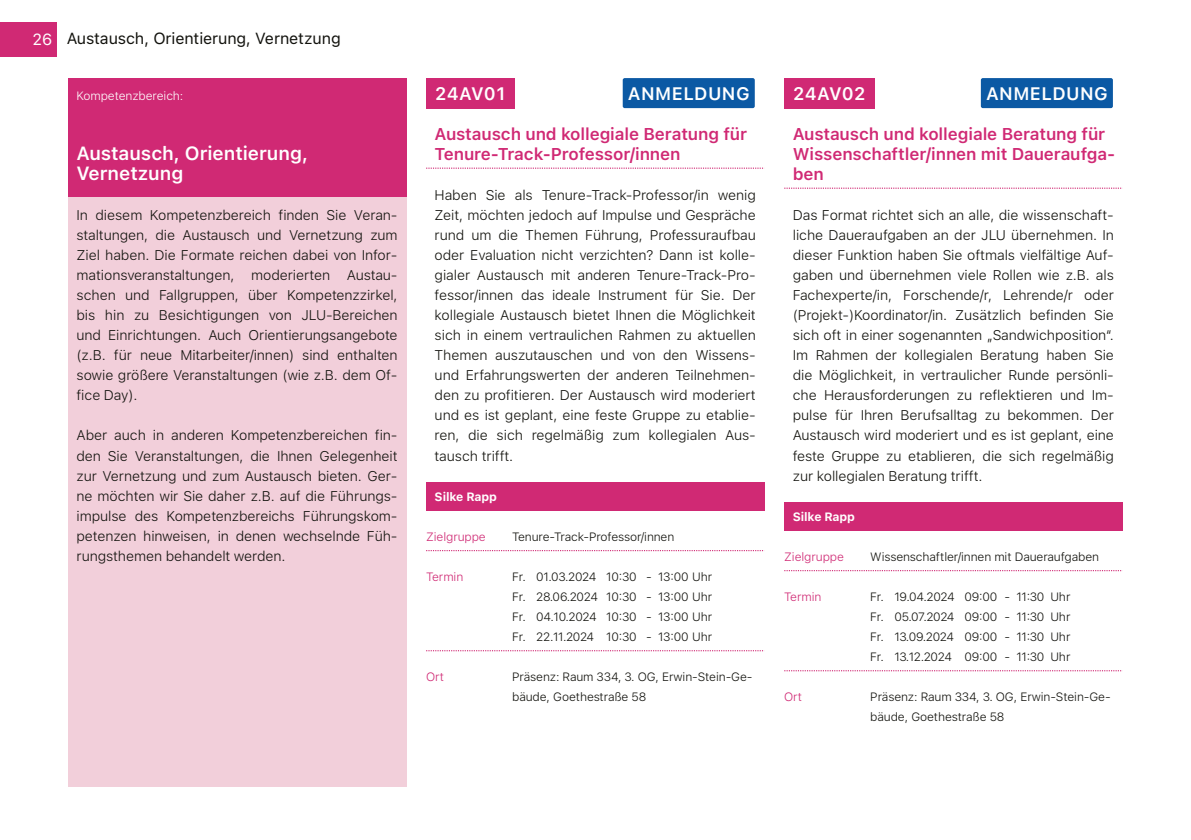
<style>
.page{position:relative;width:1191px;height:840px;background:#fff}
.page>*{position:absolute;margin:0;border:0;box-sizing:border-box;transform-origin:0 0}
.t1{font:600 19px/20px "SF Pro Text";letter-spacing:-.005em;color:#fff}
.t2{font:600 18px "SF Pro Text";letter-spacing:.025em;color:#fff}
.t3{font:600 17px/20px "SF Pro Text";letter-spacing:-.01em;color:#d02974}
.t4{font:16px "SF Pro Text";letter-spacing:-.01em;color:#12120d}
.t5{font:16px "SF Pro Text";color:#fff}
.t6{font:300 14px/20px "SF Pro Text";letter-spacing:-.005em;color:#12120d;text-align:justify}
.t7{font:300 12px/20px "SF Pro Text";letter-spacing:-.01em;color:#12120d;text-align:justify}
.t8{font:300 12px "SF Pro Text";letter-spacing:-.005em;color:#d02974}
.t9{font:700 12px "SF Pro Text";letter-spacing:-.01em;color:#fff}
.t10{font:300 12px "SF Pro Text";letter-spacing:-.01em;color:#fff}
</style>
<div class="page">
<div style="left:0;top:23px;width:57px;height:34px;background:#d02974"></div>
<div style="left:68px;top:78px;width:338px;height:708px;background:#f2cfda"></div>
<div style="left:68px;top:78px;width:338px;height:118px;background:#d02974"></div>
<div style="left:426px;top:78px;width:88px;height:30px;background:#d02974"></div>
<svg style="left:426px;top:167px;width:338px;height:2px"></svg>
<div style="left:426px;top:482px;width:338px;height:28px;background:#d02974"></div>
<svg style="left:426px;top:550px;width:338px;height:1px"></svg>
<svg style="left:426px;top:650px;width:338px;height:1px"></svg>
<div style="left:784px;top:78px;width:90px;height:30px;background:#d02974"></div>
<svg style="left:784px;top:187px;width:338px;height:2px"></svg>
<div style="left:784px;top:502px;width:338px;height:28px;background:#d02974"></div>
<svg style="left:784px;top:570px;width:338px;height:1px"></svg>
<svg style="left:784px;top:670px;width:338px;height:1px"></svg>
<div style="left:622px;top:78px;width:132px;height:30px;background:#0b59a4;border-radius:2px"></div>
<div style="left:980px;top:78px;width:132px;height:30px;background:#0b59a4;border-radius:2px"></div>
<p class="t5" style="left:32px;top:30px;width:21px">26</p>
<p class="t4" style="left:67px;top:28px;width:275px">Austausch, Orientierung, Vernetzung</p>
<p class="t10" style="left:76px;top:89px;width:108px">Kompetenzbereich:</p>
<h1 class="t1" style="left:76px;top:143px;width:233px">Austausch, Orientierung,<br>Vernetzung</h1>
<p class="t6" style="left:76px;top:205px;width:323px">In diesem Kompetenzbereich finden Sie Veran‑ staltungen, die Austausch und Vernetzung zum Ziel haben. Die Formate reichen dabei von Infor‑ mationsveranstaltungen, moderierten Austau‑ schen und Fallgruppen, über Kompetenzzirkel, bis hin zu Besichtigungen von JLU‑Bereichen und Einrichtungen. Auch Orientierungsangebote (z.B. für neue Mitarbeiter/innen) sind enthalten sowie größere Veranstaltungen (wie z.B. dem Of‑ fice Day).</p>
<p class="t6" style="left:76px;top:425px;width:323px">Aber auch in anderen Kompetenzbereichen fin‑ den Sie Veranstaltungen, die Ihnen Gelegenheit zur Vernetzung und zum Austausch bieten. Ger‑ ne möchten wir Sie daher z.B. auf die Führungs‑ impulse des Kompetenzbereichs Führungskom‑ petenzen hinweisen, in denen wechselnde Füh‑ rungsthemen behandelt werden.</p>
<p class="t2" style="left:435px;top:83px;width:71px">24AV01</p>
<p class="t3" style="left:434px;top:124px;width:314px">Austausch und kollegiale Beratung für<br>Tenure‑Track‑Professor/innen</p>
<p class="t6" style="left:434px;top:185px;width:323px">Haben Sie als Tenure‑Track‑Professor/in wenig Zeit, möchten jedoch auf Impulse und Gespräche rund um die Themen Führung, Professuraufbau oder Evaluation nicht verzichten? Dann ist kolle‑ gialer Austausch mit anderen Tenure‑Track‑Pro‑ fessor/innen das ideale Instrument für Sie. Der kollegiale Austausch bietet Ihnen die Möglichkeit sich in einem vertraulichen Rahmen zu aktuellen Themen auszutauschen und von den Wissens‑ und Erfahrungswerten der anderen Teilnehmen‑ den zu profitieren. Der Austausch wird moderiert und es ist geplant, eine feste Gruppe zu etablie‑ ren, die sich regelmäßig zum kollegialen Aus‑ tausch trifft.</p>
<p class="t9" style="left:434px;top:489px;width:64px">Silke Rapp</p>
<p class="t8" style="left:426px;top:529px;width:61px">Zielgruppe</p>
<p class="t7" style="left:512px;top:526px;width:164px">Tenure‑Track‑Professor/innen</p>
<p class="t8" style="left:426px;top:569px;width:39px">Termin</p>
<p class="t7" style="left:512px;top:566px;width:202px">Fr. 01.03.2024 10:30 ‑ 13:00 Uhr Fr. 28.06.2024 10:30 ‑ 13:00 Uhr Fr. 04.10.2024 10:30 ‑ 13:00 Uhr Fr. 22.11.2024 10:30 ‑ 13:00 Uhr</p>
<p class="t8" style="left:426px;top:669px;width:19px">Ort</p>
<p class="t7" style="left:512px;top:666px;width:242px">Präsenz: Raum 334, 3. OG, Erwin‑Stein‑Ge‑ bäude, Goethestraße 58</p>
<p class="t2" style="left:628px;top:83px;width:123px">ANMELDUNG</p>
<p class="t2" style="left:986px;top:83px;width:123px">ANMELDUNG</p>
<p class="t2" style="left:793px;top:83px;width:74px">24AV02</p>
<p class="t3" style="left:792px;top:124px;width:324px">Austausch und kollegiale Beratung für<br>Wissenschaftler/innen mit Daueraufga‑ ben</p>
<p class="t6" style="left:792px;top:205px;width:323px">Das Format richtet sich an alle, die wissenschaft‑ liche Daueraufgaben an der JLU übernehmen. In dieser Funktion haben Sie oftmals vielfältige Auf‑ gaben und übernehmen viele Rollen wie z.B. als Fachexperte/in, Forschende/r, Lehrende/r oder (Projekt‑)Koordinator/in. Zusätzlich befinden Sie sich oft in einer sogenannten „Sandwichposition“.<br>Im Rahmen der kollegialen Beratung haben Sie die Möglichkeit, in vertraulicher Runde persönli‑ che Herausforderungen zu reflektieren und Im‑ pulse für Ihren Berufsalltag zu bekommen. Der Austausch wird moderiert und es ist geplant, eine feste Gruppe zu etablieren, die sich regelmäßig zur kollegialen Beratung trifft.</p>
<p class="t9" style="left:792px;top:509px;width:64px">Silke Rapp</p>
<p class="t8" style="left:784px;top:549px;width:61px">Zielgruppe</p>
<p class="t7" style="left:870px;top:546px;width:230px">Wissenschaftler/innen mit Daueraufgaben</p>
<p class="t8" style="left:784px;top:589px;width:39px">Termin</p>
<p class="t7" style="left:870px;top:586px;width:202px">Fr. 19.04.2024 09:00 ‑ 11:30 Uhr Fr. 05.07.2024 09:00 ‑ 11:30 Uhr Fr. 13.09.2024 09:00 ‑ 11:30 Uhr Fr. 13.12.2024 09:00 ‑ 11:30 Uhr</p>
<p class="t8" style="left:784px;top:689px;width:19px">Ort</p>
<p class="t7" style="left:870px;top:686px;width:242px">Präsenz: Raum 334, 3. OG, Erwin‑Stein‑Ge‑ bäude, Goethestraße 58</p>
</div>
